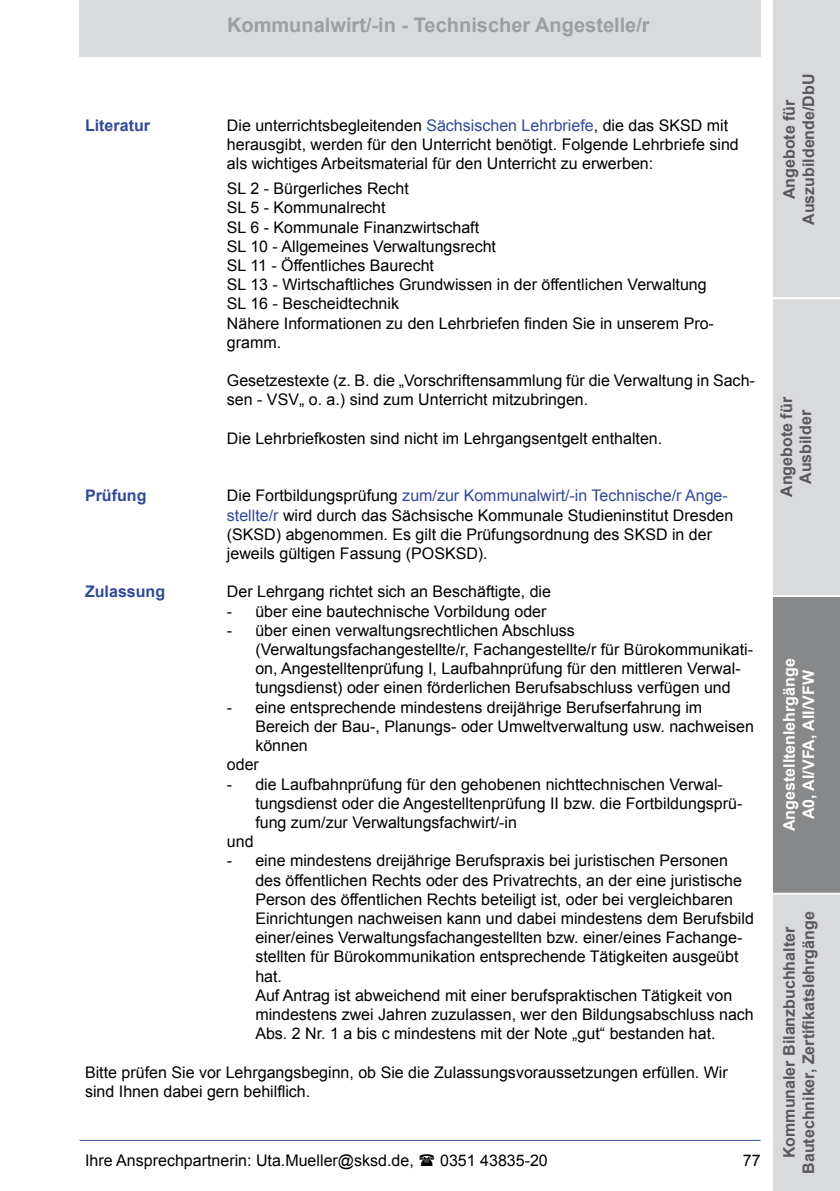
<style>
.page{position:relative;width:840px;height:1191px;background:#fff}
.page>*{position:absolute;margin:0;border:0;box-sizing:border-box;transform-origin:0 0}
.t1{font:700 20px "Arial";color:#9c9e9f}
.t2{font:16px/19.2px "Arial";color:#000}
.t3{font:700 16px/19.2px "Arial";color:#58585a;text-align:center}
.t4{font:700 16px/19.2px "Arial";color:#fff;text-align:center}
.t5{font:700 16px "Arial";color:#314a97}
.s1{color:#314a97}
</style>
<div class="page">
<hr style="left:79px;top:1140px;width:681px;height:1px;background:#314a97">
<div style="left:79px;top:0;width:681px;height:57px;background:#d9dadb"></div>
<svg style="left:773px;top:0;width:66px;height:1191px;background:#c4c5c7"></svg>
<p class="t1" style="left:227px;top:11px;width:424px">Kommunalwirt/-in - Technischer Angestelle/r</p>
<p class="t5" style="left:85px;top:114px;width:66px">Literatur</p>
<p class="t2" style="left:227px;top:116px;width:513px">Die unterrichtsbegleitenden <span class="s1">Sächsischen Lehrbriefe</span>, die das SKSD mit herausgibt, werden für den Unterricht benötigt. Folgende Lehrbriefe sind als wichtiges Arbeitsmaterial für den Unterricht zu erwerben:</p>
<p class="t2" style="left:227px;top:179px;width:488px">SL 2 - Bürgerliches Recht<br>SL 5 - Kommunalrecht<br>SL 6 - Kommunale Finanzwirtschaft<br>SL 10 - Allgemeines Verwaltungsrecht<br>SL 11 - Öffentliches Baurecht<br>SL 13 - Wirtschaftliches Grundwissen in der öffentlichen Verwaltung SL 16 - Bescheidtechnik<br>Nähere Informationen zu den Lehrbriefen finden Sie in unserem Pro&shy;gramm.</p>
<p class="t2" style="left:227px;top:371px;width:529px">Gesetzestexte (z. B. die „Vorschriftensammlung für die Verwaltung in Sach&shy;sen - VSV„ o. a.) sind zum Unterricht mitzubringen.</p>
<p class="t2" style="left:227px;top:429px;width:436px">Die Lehrbriefkosten sind nicht im Lehrgangsentgelt enthalten.</p>
<p class="t5" style="left:85px;top:485px;width:63px">Prüfung</p>
<p class="t2" style="left:227px;top:486px;width:507px">Die Fortbildungsprüfung <span class="s1">zum/zur Kommunalwirt/-in Technische/r Ange&shy;stellte/r</span> wird durch das Sächsische Kommunale Studieninstitut Dresden (SKSD) abgenommen. Es gilt die Prüfungsordnung des SKSD in der jeweils gültigen Fassung (POSKSD).</p>
<p class="t5" style="left:85px;top:581px;width:82px">Zulassung</p>
<p class="t2" style="left:227px;top:582px;width:325px">Der Lehrgang richtet sich an Beschäftigte, die</p>
<p class="t2" style="left:227px;top:601px;width:321px">- über eine bautechnische Vorbildung oder</p>
<p class="t2" style="left:255px;top:621px;width:499px;text-indent:-28px">- über einen verwaltungsrechtlichen Abschluss (Verwaltungsfachangestellte/r, Fachangestellte/r für Bürokommunikati&shy;on, Angestelltenprüfung I, Laufbahnprüfung für den mittleren Verwal&shy;tungsdienst) oder einen förderlichen Berufsabschluss verfügen und</p>
<p class="t2" style="left:227px;top:697px;width:476px">- eine entsprechende mindestens dreijährige Berufserfahrung im</p>
<p class="t2" style="left:255px;top:717px;width:500px">Bereich der Bau-, Planungs- oder Umweltverwaltung usw. nachweisen</p>
<p class="t2" style="left:255px;top:736px;width:54px">können</p>
<p class="t2" style="left:227px;top:755px;width:34px">oder</p>
<p class="t2" style="left:227px;top:774px;width:497px">- die Laufbahnprüfung für den gehobenen nichttechnischen Verwal-</p>
<p class="t2" style="left:255px;top:793px;width:488px">tungsdienst oder die Angestelltenprüfung II bzw. die Fortbildungsprü-</p>
<p class="t2" style="left:255px;top:813px;width:263px">fung zum/zur Verwaltungsfachwirt/-in</p>
<p class="t2" style="left:227px;top:832px;width:28px">und</p>
<p class="t2" style="left:255px;top:851px;width:500px;text-indent:-28px">- eine mindestens dreijährige Berufspraxis bei juristischen Personen des öffentlichen Rechts oder des Privatrechts, an der eine juristische Person des öffentlichen Rechts beteiligt ist, oder bei vergleichbaren Einrichtungen nachweisen kann und dabei mindestens dem Berufsbild einer/eines Verwaltungsfachangestellten bzw. einer/eines Fachange&shy;stellten für Bürokommunikation entsprechende Tätigkeiten ausgeübt hat.<br>Auf Antrag ist abweichend mit einer berufspraktischen Tätigkeit von mindestens zwei Jahren zuzulassen, wer den Bildungsabschluss nach Abs. 2 Nr. 1 a bis c mindestens mit der Note „gut“ bestanden hat.</p>
<p class="t2" style="left:85px;top:1062px;width:644px">Bitte prüfen Sie vor Lehrgangsbeginn, ob Sie die Zulassungsvoraussetzungen erfüllen. Wir sind Ihnen dabei gern behilflich.</p>
<p class="t2" style="left:85px;top:1151px;width:330px">Ihre Ansprechpartnerin: Uta.Mueller@sksd.de,</p>
<p class="t2" style="left:440px;top:1151px;width:109px">0351 43835-20</p>
<p class="t2" style="left:742px;top:1150px;width:19px">77</p>
<p class="t3" style="left:779px;top:225px;width:153px;rotate:-90deg">Angebote für<br>Auszubildende/DbU</p>
<p class="t3" style="left:776px;top:497px;width:101px;rotate:-90deg">Angebote für<br>Ausbilder</p>
<p class="t4" style="left:779px;top:831px;width:174px;rotate:-90deg">Angestelltenlehrgänge<br>A0, AI/VFA, AII/VFW</p>
<p class="t3" style="left:779px;top:1173px;width:264px;rotate:-90deg">Kommunaler Bilanzbuchhalter<br>Bautechniker, Zertifikatslehrgänge</p>
</div>
